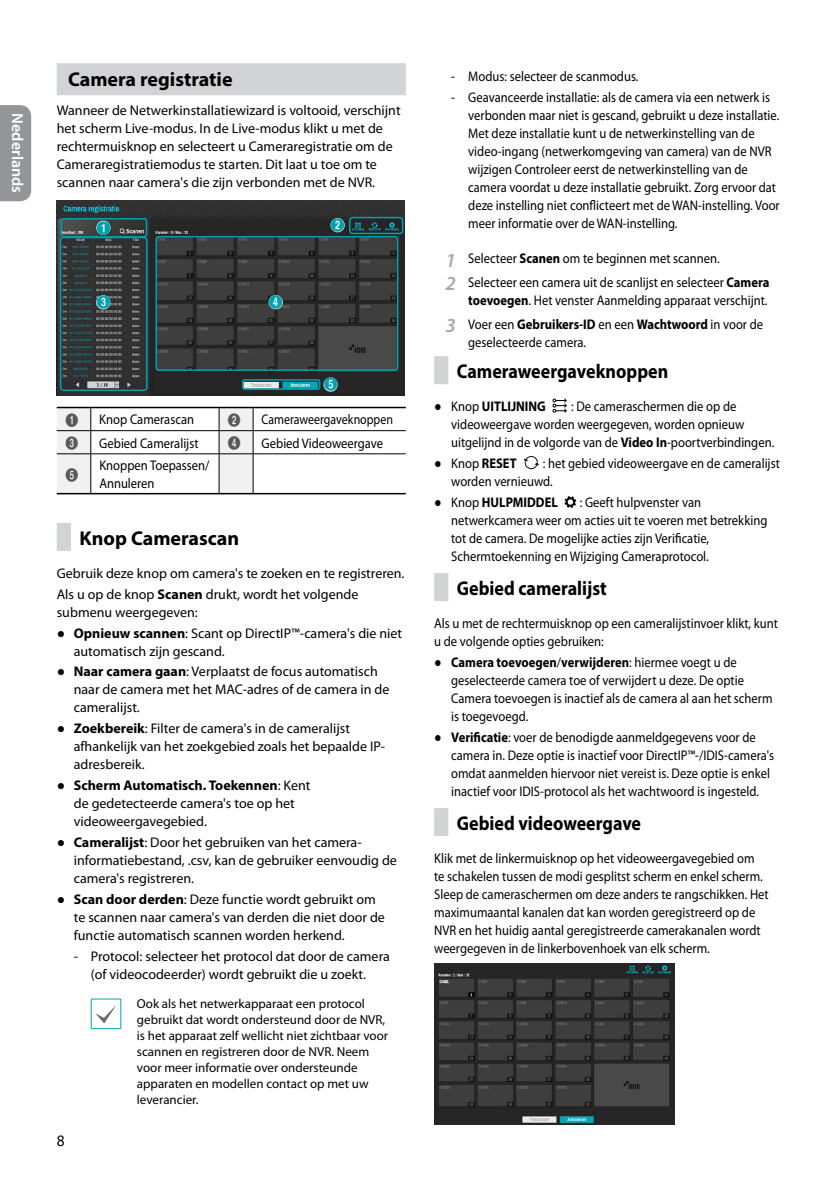
<style>
.page{position:relative;width:840px;height:1191px;background:#fff}
.page>*{position:absolute;margin:0;border:0;box-sizing:border-box;transform-origin:0 0}
.t1{font:700 20px "Myriad Pro";color:#000;scale:.9 1}
.t2{font:700 20px "Myriad Pro";color:#000}
.t3{font:600 16px "Myriad Pro";color:#fff}
.t4{font:16px "Myriad Pro";color:#000;scale:.96 1}
.t5{font:14px/18px "Myriad Pro";color:#000;scale:.9 1}
.t6{font:14px/18px "Myriad Pro";color:#000}
.t7{font:700 14px "Myriad Pro";color:#000;scale:.9 1}
.t8{font:14px "Myriad Pro";color:#000;scale:.85 1}
.t9{font:14px "Numberblackfilled";color:#00a0af}
.t10{font:14px "Numberblackfilled";color:#58595b;scale:.9 1}
.t11{font:13px/16px "Myriad Pro";color:#000}
.s1{font-weight:700}
.s2{font-family:"Arial"}
.s3{font-weight:600;font-style:italic;font-size:20px;color:#a7a9ac}
.s4{font-family:"Arial";font-weight:400}
.s5{font-weight:400}
</style>
<div class="page">
<div style="left:0;top:105px;width:31px;height:96px;background:#939598"></div>
<div style="left:57px;top:63px;width:348px;height:32px;background:#d1d3d4"></div>
<div style="left:57px;top:523px;width:14px;height:28px;background:#d1d3d4"></div>
<img style="left:57px;top:201px;width:347px;height:194px">
<div style="left:60px;top:218px;width:87px;height:20px;border:2px solid #00a0af;border-radius:3px"></div>
<div style="left:60px;top:237px;width:87px;height:154px;border:2px solid #00a0af;border-radius:3px"></div>
<div style="left:155px;top:236px;width:243px;height:135px;border:2px solid #00a0af;border-radius:3px"></div>
<div style="left:242px;top:379px;width:78px;height:11px;border:2px solid #00a0af;border-radius:2px"></div>
<div style="left:349px;top:217px;width:54px;height:17px;border:2px solid #00a0af;border-radius:3px"></div>
<div style="left:96px;top:221px;width:14px;height:14px;background:#fff;border-radius:50%"></div>
<div style="left:96px;top:295px;width:14px;height:14px;background:#fff;border-radius:50%"></div>
<div style="left:268px;top:295px;width:15px;height:14px;background:#fff;border-radius:50%"></div>
<div style="left:330px;top:218px;width:14px;height:14px;background:#fff;border-radius:50%"></div>
<div style="left:323px;top:377px;width:14px;height:15px;background:#fff;border-radius:50%"></div>
<hr style="left:91px;top:430px;width:128px;height:1px;background:#000">
<svg style="left:57px;top:408px;width:34px;height:85px"></svg>
<hr style="left:253px;top:430px;width:152px;height:1px;background:#000">
<svg style="left:218px;top:408px;width:36px;height:85px"></svg>
<hr style="left:57px;top:453px;width:34px;height:1px;background:#000">
<hr style="left:91px;top:453px;width:128px;height:1px;background:#000">
<hr style="left:90px;top:454px;width:1px;height:39px;background:#000">
<hr style="left:219px;top:453px;width:34px;height:1px;background:#000">
<hr style="left:218px;top:454px;width:1px;height:39px;background:#000">
<hr style="left:253px;top:453px;width:152px;height:1px;background:#000">
<hr style="left:253px;top:454px;width:1px;height:39px;background:#000">
<hr style="left:57px;top:407px;width:34px;height:1px;background:#000">
<hr style="left:91px;top:407px;width:128px;height:1px;background:#000">
<hr style="left:219px;top:407px;width:34px;height:1px;background:#000">
<hr style="left:253px;top:407px;width:152px;height:1px;background:#000">
<hr style="left:57px;top:493px;width:34px;height:1px;background:#000">
<hr style="left:91px;top:493px;width:128px;height:1px;background:#000">
<hr style="left:219px;top:493px;width:34px;height:1px;background:#000">
<hr style="left:253px;top:493px;width:152px;height:1px;background:#000">
<div style="left:91px;top:998px;width:30px;height:31px;border:1px solid #00a0af"></div>
<svg style="left:95px;top:1005px;width:21px;height:18px"></svg>
<div style="left:434px;top:356px;width:14px;height:28px;background:#d1d3d4"></div>
<div style="left:434px;top:573px;width:14px;height:28px;background:#d1d3d4"></div>
<div style="left:434px;top:808px;width:14px;height:28px;background:#d1d3d4"></div>
<svg style="left:552px;top:398px;width:14px;height:15px"></svg>
<svg style="left:523px;top:456px;width:16px;height:13px"></svg>
<svg style="left:564px;top:496px;width:12px;height:12px"></svg>
<img style="left:434px;top:963px;width:239px;height:161px">
<p class="t3" style="left:28px;top:113px;width:81px;rotate:90deg">Nederlands</p>
<h1 class="t2" style="left:68px;top:66px;width:166px">Camera registratie</h1>
<p class="t6" style="left:57px;top:101px;width:345px">Wanneer de Netwerkinstallatiewizard is voltooid, verschijnt het scherm Live-modus. In de Live-modus klikt u met de rechtermuisknop en selecteert u Cameraregistratie om de Cameraregistratiemodus te starten. Dit laat u toe om te scannen naar camera's die zijn verbonden met de NVR.</p>
<p class="t9" style="left:96px;top:221px;width:16px">1</p>
<p class="t9" style="left:330px;top:218px;width:16px">2</p>
<p class="t9" style="left:96px;top:296px;width:16px">3</p>
<p class="t9" style="left:268px;top:295px;width:16px">4</p>
<p class="t9" style="left:323px;top:377px;width:16px">5</p>
<p class="t10" style="left:65px;top:413px;width:16px">1</p>
<p class="t5" style="left:99px;top:410px;width:107px">Knop Camerascan</p>
<p class="t10" style="left:227px;top:413px;width:16px">2</p>
<p class="t8" style="left:261px;top:411px;width:156px">Cameraweergaveknoppen</p>
<p class="t10" style="left:65px;top:436px;width:16px">3</p>
<p class="t5" style="left:99px;top:433px;width:112px">Gebied Cameralijst</p>
<p class="t10" style="left:227px;top:436px;width:16px">4</p>
<p class="t5" style="left:261px;top:433px;width:136px">Gebied Videoweergave</p>
<p class="t10" style="left:65px;top:468px;width:16px">5</p>
<p class="t5" style="left:99px;top:456px;width:124px">Knoppen Toepassen/<br>Annuleren</p>
<h1 class="t2" style="left:79px;top:525px;width:161px">Knop Camerascan</h1>
<p class="t6" style="left:57px;top:562px;width:349px;line-height:20.8px">Gebruik deze knop om camera's te zoeken en te registreren.<br>Als u op de knop <span class="s1">Scanen</span> drukt, wordt het volgende</p>
<p class="t6" style="left:57px;top:603px;width:142px">submenu weergegeven:</p>
<p class="t6" style="left:74px;top:623px;width:330px;text-indent:-17px"><span class="s2">●</span> <span class="s1">Opnieuw scannen</span>: Scant op DirectIP™-camera's die niet automatisch zijn gescand.</p>
<p class="t6" style="left:74px;top:662px;width:317px;text-indent:-17px"><span class="s2">●</span> <span class="s1">Naar camera gaan</span>: Verplaatst de focus automatisch naar de camera met het MAC-adres of de camera in de cameralijst.</p>
<p class="t6" style="left:74px;top:719px;width:312px;text-indent:-17px"><span class="s2">●</span> <span class="s1">Zoekbereik</span>: Filter de camera's in de cameralijst afhankelijk van het zoekgebied zoals het bepaalde IP&shy;adresbereik.</p>
<p class="t6" style="left:74px;top:776px;width:238px;text-indent:-17px"><span class="s2">●</span> <span class="s1">Scherm Automatisch. Toekennen</span>: Kent de gedetecteerde camera's toe op het videoweergavegebied.</p>
<p class="t6" style="left:74px;top:833px;width:324px;text-indent:-17px"><span class="s2">●</span> <span class="s1">Cameralijst</span>: Door het gebruiken van het camera&shy;informatiebestand, .csv, kan de gebruiker eenvoudig de camera's registreren.</p>
<p class="t6" style="left:74px;top:890px;width:312px;text-indent:-17px"><span class="s2">●</span> <span class="s1">Scan door derden</span>: Deze functie wordt gebruikt om te scannen naar camera's van derden die niet door de functie automatisch scannen worden herkend.</p>
<p class="t6" style="left:74px;top:946px;width:317px;text-align:center">- Protocol: selecteer het protocol dat door de camera (of videocodeerder) wordt gebruikt die u zoekt.</p>
<p class="t11" style="left:137px;top:995px;width:252px">Ook als het netwerkapparaat een protocol gebruikt dat wordt ondersteund door de NVR, is het apparaat zelf wellicht niet zichtbaar voor scannen en registreren door de NVR. Neem voor meer informatie over ondersteunde apparaten en modellen contact op met uw leverancier.</p>
<p class="t4" style="left:57px;top:1131px;width:10px">8</p>
<p class="t5" style="left:451px;top:67px;width:209px">- Modus: selecteer de scanmodus.</p>
<p class="t5" style="left:468px;top:88px;width:347px;text-indent:-17px">- Geavanceerde installatie: als de camera via een netwerk is verbonden maar niet is gescand, gebruikt u deze installatie.<br>Met deze installatie kunt u de netwerkinstelling van de video-ingang (netwerkomgeving van camera) van de NVR wijzigen Controleer eerst de netwerkinstelling van de camera voordat u deze installatie gebruikt. Zorg ervoor dat deze instelling niet conflicteert met de WAN-instelling. Voor meer informatie over de WAN-instelling.</p>
<p class="t5" style="left:445px;top:246px;width:361px;line-height:23.6px"><span class="s3">1</span> Selecteer <span class="s1">Scanen</span> om te beginnen met scannen.<br><span class="s3">2</span> Selecteer een camera uit de scanlijst en selecteer <span class="s1">Camera</span></p>
<p class="t5" style="left:445px;top:288px;width:359px;line-height:23.6px;text-indent:23px"><span class="s1">toevoegen</span>. Het venster Aanmelding apparaat verschijnt.<br><span class="s3">3</span> Voer een <span class="s1">Gebruikers-ID</span> en een <span class="s1">Wachtwoord</span> in voor de</p>
<p class="t5" style="left:468px;top:333px;width:132px">geselecteerde camera.</p>
<h1 class="t1" style="left:456px;top:358px;width:236px">Cameraweergaveknoppen</h1>
<p class="t7" style="left:434px;top:397px;width:125px"><span class="s4">●</span> <span class="s5">Knop</span> UITLIJNING</p>
<p class="t5" style="left:451px;top:397px;width:360px;text-indent:120px">: De cameraschermen die op de videoweergave worden weergegeven, worden opnieuw uitgelijnd in de volgorde van de <span class="s1">Video In</span>-poortverbindingen.</p>
<p class="t7" style="left:434px;top:454px;width:93px"><span class="s4">●</span> <span class="s5">Knop</span> RESET</p>
<p class="t5" style="left:451px;top:454px;width:366px;text-indent:91px">: het gebied videoweergave en de cameralijst worden vernieuwd.</p>
<p class="t7" style="left:434px;top:493px;width:139px"><span class="s4">●</span> <span class="s5">Knop</span> HULPMIDDEL</p>
<p class="t5" style="left:451px;top:493px;width:353px;text-indent:128px">: Geeft hulpvenster van netwerkcamera weer om acties uit te voeren met betrekking tot de camera. De mogelijke acties zijn Verificatie, Schermtoekenning en Wijziging Cameraprotocol.</p>
<h1 class="t1" style="left:456px;top:575px;width:168px">Gebied cameralijst</h1>
<p class="t5" style="left:434px;top:614px;width:383px">Als u met de rechtermuisknop op een cameralijstinvoer klikt, kunt u de volgende opties gebruiken:</p>
<p class="t5" style="left:451px;top:653px;width:358px;text-indent:-17px"><span class="s2">●</span> <span class="s1">Camera toevoegen</span>/<span class="s1">verwijderen</span>: hiermee voegt u de geselecteerde camera toe of verwijdert u deze. De optie Camera toevoegen is inactief als de camera al aan het scherm is toegevoegd.</p>
<p class="t5" style="left:451px;top:728px;width:360px;text-indent:-17px"><span class="s2">●</span> <span class="s1">Verificatie</span>: voer de benodigde aanmeldgegevens voor de camera in. Deze optie is inactief voor DirectIP™-/IDIS-camera's omdat aanmelden hiervoor niet vereist is. Deze optie is enkel inactief voor IDIS-protocol als het wachtwoord is ingesteld.</p>
<h1 class="t1" style="left:456px;top:810px;width:206px">Gebied videoweergave</h1>
<p class="t5" style="left:434px;top:849px;width:373px">Klik met de linkermuisknop op het videoweergavegebied om<br>te schakelen tussen de modi gesplitst scherm en enkel scherm.<br>Sleep de cameraschermen om deze anders te rangschikken. Het maximumaantal kanalen dat kan worden geregistreerd op de NVR en het huidig aantal geregistreerde camerakanalen wordt weergegeven in de linkerbovenhoek van elk scherm.</p>
</div>
